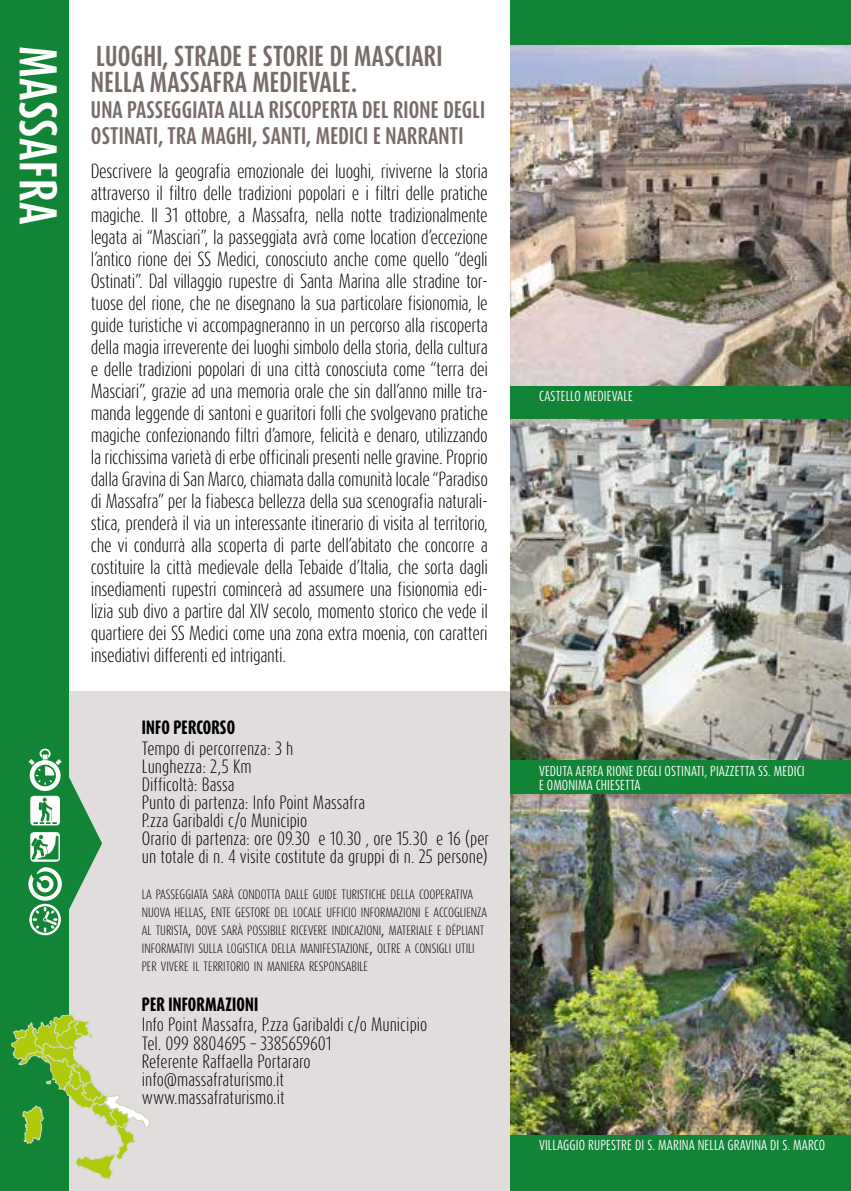
<style>
.page{position:relative;width:851px;height:1191px;background:#fff}
.page>*{position:absolute;margin:0;border:0;box-sizing:border-box;transform-origin:0 0}
.t1{font:700 44px "Dax Compact Pro";letter-spacing:.01em;color:#fff}
.t2{font:700 24px/26px "Dax Compact Pro";letter-spacing:.01em;color:#776c68}
.t3{font:700 20px/26px "Dax Compact Pro";letter-spacing:.01em;color:#776c68}
.t4{font:300 17px/22px "Dax Compact Pro";letter-spacing:-.02em;color:#000;text-align:justify}
.t5{font:300 16px/18px "Dax Compact Pro";color:#000}
.t6{font:800 16px "Dax Compact Pro";letter-spacing:.01em;color:#000}
.t7{font:12px/14px "Dax Compact Pro";letter-spacing:.01em;color:#fff}
.t8{font:300 11.2px/18px "Dax Compact Pro";color:#000}
.s1{font-size:16px}
</style>
<div class="page">
<hr style="left:850px;top:692px;width:1px;height:499px;background:#e0dddc">
<div style="left:0;top:692px;width:850px;height:499px;background:#e0dddc"></div>
<div style="left:0;top:0;width:68px;height:1191px;background:#128436"></div>
<svg style="left:68px;top:775px;width:34px;height:136px"></svg>
<svg style="left:30px;top:832px;width:30px;height:29px"></svg>
<svg style="left:29px;top:748px;width:33px;height:77px"></svg>
<svg style="left:28px;top:867px;width:34px;height:68px"></svg>
<div style="left:510px;top:0;width:340px;height:1191px;background:#128436"></div>
<img style="left:510px;top:45px;width:340px;height:341px">
<img style="left:510px;top:794px;width:340px;height:340px">
<img style="left:510px;top:420px;width:340px;height:340px">
<svg style="left:11px;top:1013px;width:139px;height:167px"></svg>
<h1 class="t1" style="left:67px;top:46px;width:180px;rotate:90deg">MASSAFRA</h1>
<h2 class="t2" style="left:91px;top:43px;width:353px">LUOGHI, STRADE E STORIE DI MASCIARI<br>NELLA MASSAFRA MEDIEVALE.</h2>
<p class="t3" style="left:91px;top:96px;width:395px">UNA PASSEGGIATA ALLA RISCOPERTA DEL RIONE DEGLI<br>OSTINATI, TRA MAGHI, SANTI, MEDICI E NARRANTI</p>
<p class="t4" style="left:91px;top:160px;width:398px">Descrivere la geografia emozionale dei luoghi, riviverne la storia attraverso il filtro delle tradizioni popolari e i filtri delle pratiche magiche. Il 31 ottobre, a Massafra, nella notte tradizionalmente legata ai “Masciari”, la passeggiata avrà come location d’eccezione l’antico rione dei SS Medici, conosciuto anche come quello “degli Ostinati”. Dal villaggio rupestre di Santa Marina alle stradine tor&shy;tuose del rione, che ne disegnano la sua particolare fisionomia, le guide turistiche vi accompagneranno in un percorso alla riscoperta della magia irreverente dei luoghi simbolo della storia, della cultura e delle tradizioni popolari di una città conosciuta come “terra dei Masciari”, grazie ad una memoria orale che sin dall’anno mille tra&shy;manda leggende di santoni e guaritori folli che svolgevano pratiche magiche confezionando filtri d’amore, felicità e denaro, utilizzando la ricchissima varietà di erbe officinali presenti nelle gravine. Proprio dalla Gravina di San Marco, chiamata dalla comunità locale “Paradiso di Massafra” per la fiabesca bellezza della sua scenografia naturali&shy;stica, prenderà il via un interessante itinerario di visita al territorio, che vi condurrà alla scoperta di parte dell’abitato che concorre a costituire la città medievale della Tebaide d’Italia, che sorta dagli insediamenti rupestri comincerà ad assumere una fisionomia edi&shy;lizia sub divo a partire dal XIV secolo, momento storico che vede il quartiere dei SS Medici come una zona extra moenia, con caratteri insediativi differenti ed intriganti.</p>
<p class="t6" style="left:142px;top:716px;width:95px">INFO PERCORSO</p>
<p class="t5" style="left:142px;top:739px;width:349px">Tempo di percorrenza: 3 h<br>Lunghezza: 2,5 Km<br>Difficoltà: Bassa<br>Punto di partenza: Info Point Massafra<br>P.zza Garibaldi c/o Municipio<br>Orario di partenza: ore 09.30 e 10.30 , ore 15.30 e 16 (per un totale di n. 4 visite costitute da gruppi di n. 25 persone)</p>
<p class="t8" style="left:142px;top:885px;width:347px">LA PASSEGGIATA SARÀ CONDOTTA DALLE GUIDE TURISTICHE DELLA COOPERATIVA NUOVA HELLAS<span class="s1">,</span> ENTE GESTORE DEL LOCALE UFFICIO INFORMAZIONI E ACCOGLIENZA AL TURISTA<span class="s1">,</span> DOVE SARÀ POSSIBILE RICEVERE INDICAZIONI<span class="s1">,</span> MATERIALE E DÉPLIANT INFORMATIVI SULLA LOGISTICA DELLA MANIFESTAZIONE<span class="s1">,</span> OLTRE A CONSIGLI UTILI PER VIVERE IL TERRITORIO IN MANIERA RESPONSABILE</p>
<p class="t6" style="left:142px;top:993px;width:118px">PER INFORMAZIONI</p>
<p class="t5" style="left:142px;top:1016px;width:287px">Info Point Massafra, P.zza Garibaldi c/o Municipio Tel. 099 8804695 – 3385659601<br>Referente Raffaella Portararo info@massafraturismo.it www.massafraturismo.it</p>
<p class="t7" style="left:539px;top:389px;width:95px">CASTELLO MEDIEVALE</p>
<p class="t7" style="left:539px;top:764px;width:267px">VEDUTA AEREA RIONE DEGLI OSTINATI, PIAZZETTA SS. MEDICI<br>E OMONIMA CHIESETTA</p>
<p class="t7" style="left:539px;top:1138px;width:287px">VILLAGGIO RUPESTRE DI S. MARINA NELLA GRAVINA DI S. MARCO</p>
</div>
